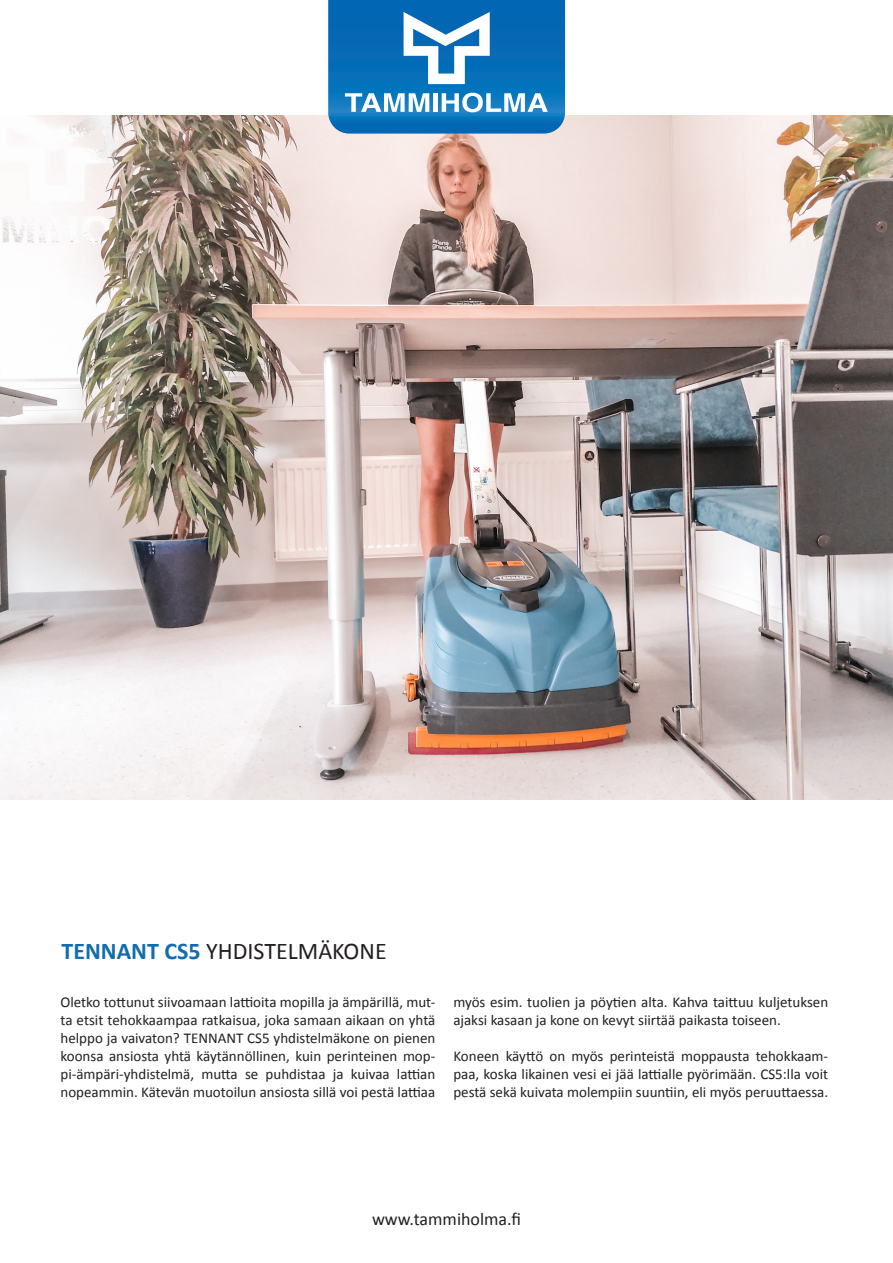
<style>
.page{position:relative;width:893px;height:1263px;background:#fff}
.page>*{position:absolute;margin:0;border:0;box-sizing:border-box;transform-origin:0 0}
.t1{font:24px "Calibri";color:#231f20}
.t2{font:18px "Calibri";color:#231f20}
.t3{font:15px/18px "Calibri";color:#231f20;text-align:justify}
.s1{font-weight:700;color:#116dae}
</style>
<div class="page">
<img style="left:0;top:115px;width:893px;height:684px">
<svg style="left:328px;top:0;width:237px;height:134px;background:#2c83c2"></svg>
<p class="t1" style="left:62px;top:936px;width:327px"><span class="s1">TENNANT CS5</span> YHDISTELMÄKONE</p>
<p class="t3" style="left:61px;top:992px;width:376px">Oletko tottunut siivoamaan lattioita mopilla ja ämpärillä, mut&shy;ta etsit tehokkaampaa ratkaisua, joka samaan aikaan on yhtä helppo ja vaivaton? TENNANT CS5 yhdistelmäkone on pienen koonsa ansiosta yhtä käytännöllinen, kuin perinteinen mop&shy;pi-ämpäri-yhdistelmä, mutta se puhdistaa ja kuivaa lattian nopeammin. Kätevän muotoilun ansiosta sillä voi pestä lattiaa</p>
<p class="t3" style="left:453px;top:992px;width:376px">myös esim. tuolien ja pöytien alta. Kahva taittuu kuljetuksen ajaksi kasaan ja kone on kevyt siirtää paikasta toiseen.</p>
<p class="t3" style="left:453px;top:1046px;width:376px">Koneen käyttö on myös perinteistä moppausta tehokkaam&shy;paa, koska likainen vesi ei jää lattialle pyörimään. CS5:lla voit pestä sekä kuivata molempiin suuntiin, eli myös peruuttaessa.</p>
<p class="t2" style="left:372px;top:1208px;width:150px">www.tammiholma.fi</p>
</div>
